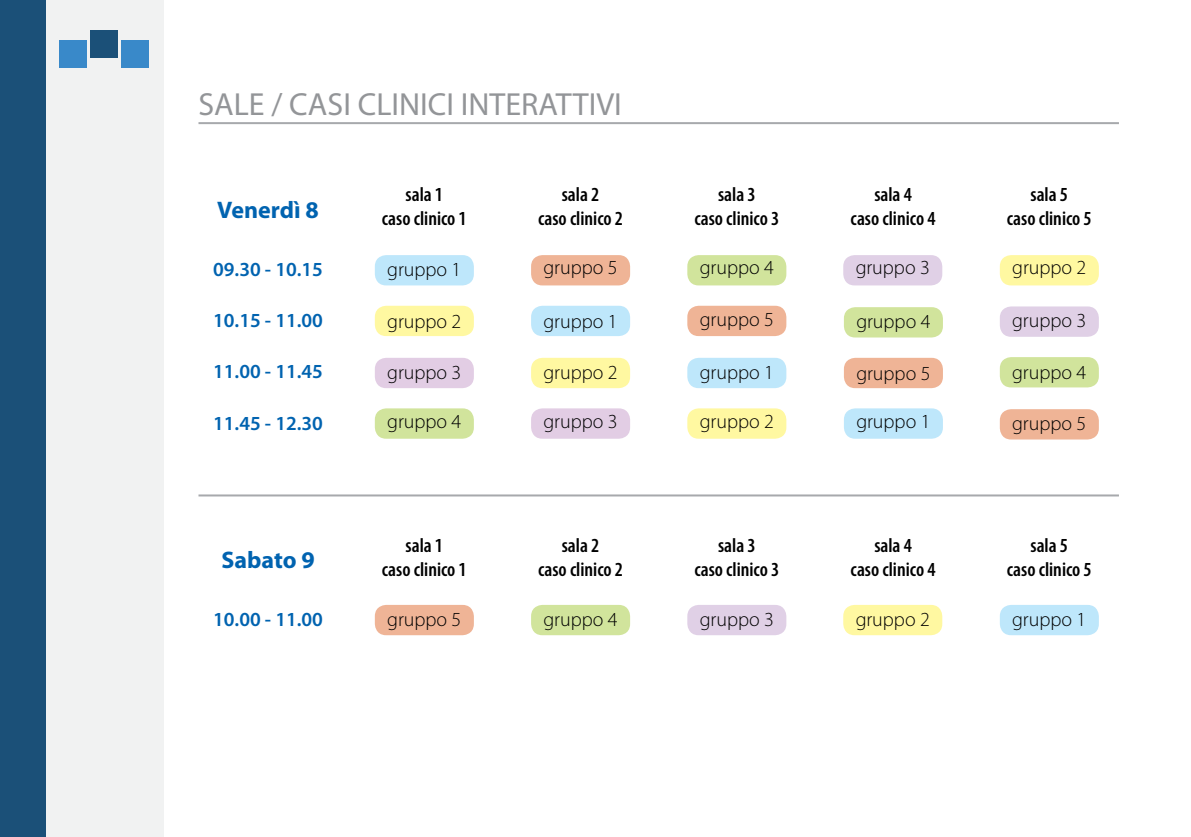
<style>
.page{position:relative;width:1191px;height:837px;background:#fff}
.page>*{position:absolute;margin:0;border:0;box-sizing:border-box;transform-origin:0 0}
.t1{font:32px "Myriad Pro";color:#939598}
.t2{font:700 24px "Myriad Pro";color:#0063b0}
.t3{font:300 20px "Myriad Pro";color:#000}
.t4{font:600 condensed 20px/24px "Myriad Pro";color:#000;text-align:center}
.t5{font:600 20px "Myriad Pro";color:#0063b0}
</style>
<div class="page">
<div style="left:687px;top:305px;width:99px;height:31px;background:#efb496;border-radius:11px"></div>
<div style="left:687px;top:408px;width:99px;height:30px;background:#fff8a1;border-radius:11px"></div>
<div style="left:844px;top:307px;width:99px;height:30px;background:#d1e49c;border-radius:11px"></div>
<div style="left:844px;top:408px;width:99px;height:30px;background:#bee7fb;border-radius:11px"></div>
<div style="left:999px;top:306px;width:99px;height:30px;background:#e0d0e6;border-radius:11px"></div>
<div style="left:687px;top:604px;width:99px;height:31px;background:#e0d0e6;border-radius:11px"></div>
<div style="left:844px;top:357px;width:99px;height:31px;background:#efb496;border-radius:11px"></div>
<div style="left:843px;top:604px;width:99px;height:31px;background:#fff8a1;border-radius:11px"></div>
<div style="left:999px;top:357px;width:99px;height:30px;background:#d1e49c;border-radius:11px"></div>
<div style="left:999px;top:604px;width:99px;height:31px;background:#bee7fb;border-radius:11px"></div>
<div style="left:687px;top:357px;width:99px;height:31px;background:#bee7fb;border-radius:11px"></div>
<div style="left:687px;top:255px;width:99px;height:30px;background:#d1e49c;border-radius:11px"></div>
<div style="left:843px;top:255px;width:99px;height:30px;background:#e0d0e6;border-radius:11px"></div>
<div style="left:999px;top:409px;width:99px;height:30px;background:#efb496;border-radius:11px"></div>
<div style="left:999px;top:255px;width:99px;height:30px;background:#fff8a1;border-radius:11px"></div>
<div style="left:375px;top:255px;width:99px;height:30px;background:#bee7fb;border-radius:11px"></div>
<div style="left:375px;top:408px;width:99px;height:30px;background:#d1e49c;border-radius:11px"></div>
<div style="left:531px;top:408px;width:99px;height:30px;background:#e2cde4;border-radius:11px"></div>
<div style="left:375px;top:305px;width:99px;height:31px;background:#fff8a1;border-radius:11px"></div>
<div style="left:375px;top:604px;width:99px;height:31px;background:#efb496;border-radius:11px"></div>
<div style="left:531px;top:305px;width:99px;height:31px;background:#bee7fb;border-radius:11px"></div>
<div style="left:531px;top:604px;width:99px;height:31px;background:#d1e49c;border-radius:11px"></div>
<div style="left:375px;top:357px;width:99px;height:31px;background:#e2cde4;border-radius:11px"></div>
<div style="left:531px;top:357px;width:99px;height:31px;background:#fff8a1;border-radius:11px"></div>
<div style="left:531px;top:255px;width:99px;height:30px;background:#efb496;border-radius:11px"></div>
<hr style="left:198px;top:494px;width:921px;height:2px;background:#a7a9ac">
<hr style="left:198px;top:122px;width:921px;height:2px;background:#a7a9ac">
<div style="left:0;top:0;width:163px;height:836px;background:#f1f2f2"></div>
<div style="left:0;top:0;width:46px;height:836px;background:#1b5078"></div>
<div style="left:59px;top:40px;width:28px;height:27px;background:#3989c9"></div>
<div style="left:90px;top:30px;width:27px;height:27px;background:#1b5078"></div>
<div style="left:121px;top:40px;width:27px;height:27px;background:#3989c9"></div>
<h1 class="t1" style="left:198px;top:92px;width:425px">SALE / CASI CLINICI INTERATTIVI</h1>
<p class="t2" style="left:217px;top:198px;width:103px">Venerdì 8</p>
<p class="t4" style="left:382px;top:182px;width:86px">sala 1<br>caso clinico 1</p>
<p class="t4" style="left:538px;top:182px;width:86px">sala 2<br>caso clinico 2</p>
<p class="t4" style="left:694px;top:182px;width:86px">sala 3<br>caso clinico 3</p>
<p class="t4" style="left:850px;top:182px;width:86px">sala 4<br>caso clinico 4</p>
<p class="t4" style="left:1006px;top:182px;width:86px">sala 5<br>caso clinico 5</p>
<p class="t5" style="left:213px;top:257px;width:111px">09.30 - 10.15</p>
<p class="t5" style="left:213px;top:308px;width:111px">10.15 - 11.00</p>
<p class="t5" style="left:213px;top:359px;width:111px">11.00 - 11.45</p>
<p class="t5" style="left:213px;top:411px;width:111px">11.45 - 12.30</p>
<p class="t2" style="left:221px;top:548px;width:95px">Sabato 9</p>
<p class="t5" style="left:213px;top:607px;width:111px">10.00 - 11.00</p>
<p class="t3" style="left:543px;top:259px;width:76px">gruppo 5</p>
<p class="t3" style="left:700px;top:259px;width:76px">gruppo 4</p>
<p class="t3" style="left:1012px;top:259px;width:76px">gruppo 2</p>
<p class="t3" style="left:387px;top:261px;width:76px">gruppo 1</p>
<p class="t3" style="left:855px;top:259px;width:76px">gruppo 3</p>
<p class="t3" style="left:387px;top:313px;width:76px">gruppo 2</p>
<p class="t3" style="left:543px;top:313px;width:76px">gruppo 1</p>
<p class="t3" style="left:387px;top:364px;width:76px">gruppo 3</p>
<p class="t3" style="left:543px;top:364px;width:76px">gruppo 2</p>
<p class="t3" style="left:387px;top:413px;width:76px">gruppo 4</p>
<p class="t3" style="left:543px;top:413px;width:76px">gruppo 3</p>
<p class="t3" style="left:699px;top:312px;width:76px">gruppo 5</p>
<p class="t3" style="left:856px;top:313px;width:76px">gruppo 4</p>
<p class="t3" style="left:1012px;top:312px;width:76px">gruppo 3</p>
<p class="t3" style="left:856px;top:365px;width:76px">gruppo 5</p>
<p class="t3" style="left:1012px;top:365px;width:76px">gruppo 4</p>
<p class="t3" style="left:1012px;top:415px;width:76px">gruppo 5</p>
<p class="t3" style="left:699px;top:364px;width:76px">gruppo 1</p>
<p class="t3" style="left:699px;top:413px;width:76px">gruppo 2</p>
<p class="t3" style="left:856px;top:413px;width:76px">gruppo 1</p>
<p class="t4" style="left:382px;top:533px;width:86px">sala 1<br>caso clinico 1</p>
<p class="t4" style="left:538px;top:533px;width:86px">sala 2<br>caso clinico 2</p>
<p class="t4" style="left:694px;top:533px;width:86px">sala 3<br>caso clinico 3</p>
<p class="t4" style="left:850px;top:533px;width:86px">sala 4<br>caso clinico 4</p>
<p class="t4" style="left:1006px;top:533px;width:86px">sala 5<br>caso clinico 5</p>
<p class="t3" style="left:387px;top:611px;width:76px">gruppo 5</p>
<p class="t3" style="left:543px;top:611px;width:76px">gruppo 4</p>
<p class="t3" style="left:699px;top:611px;width:76px">gruppo 3</p>
<p class="t3" style="left:855px;top:611px;width:76px">gruppo 2</p>
<p class="t3" style="left:1012px;top:611px;width:76px">gruppo 1</p>
</div>
